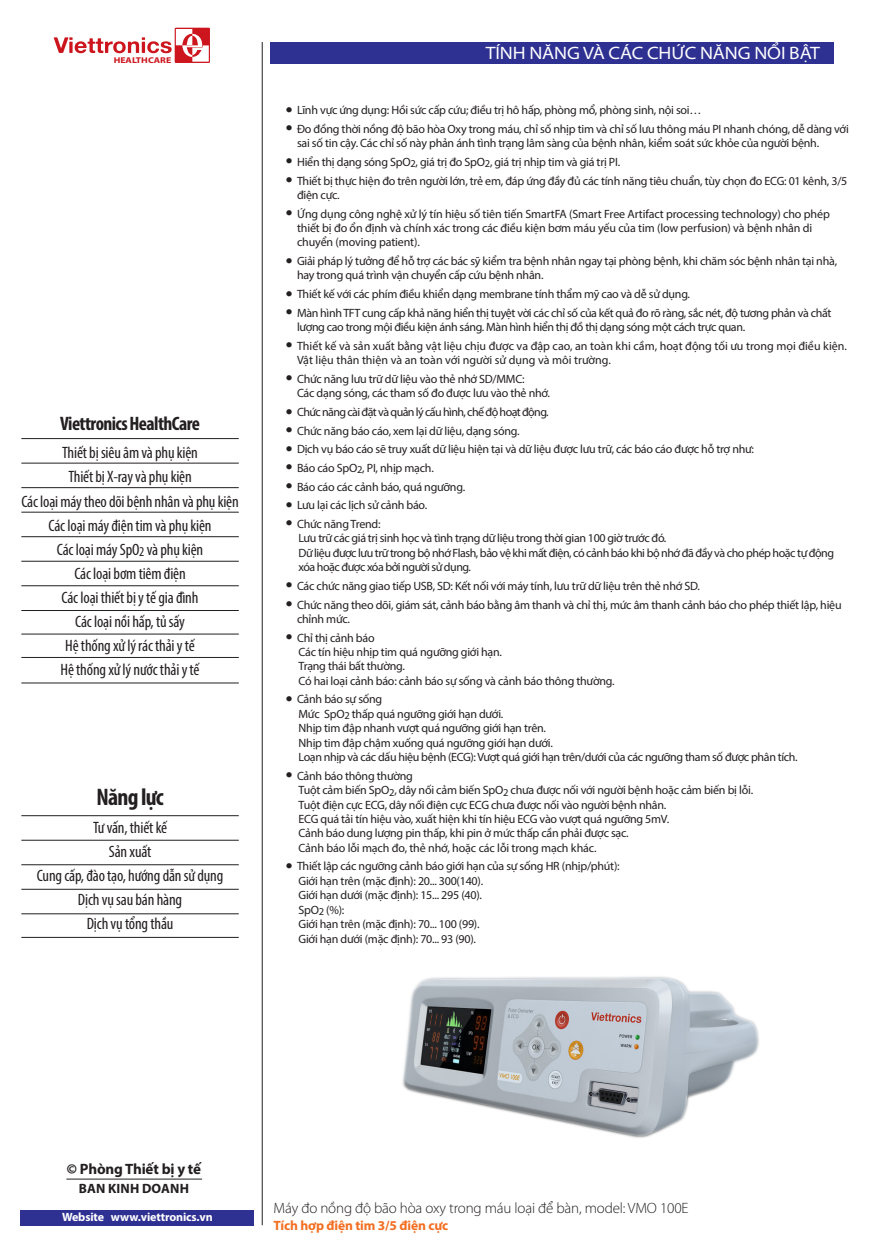
<style>
.page{position:relative;width:885px;height:1255px;background:#fff}
.page>*{position:absolute;margin:0;border:0;box-sizing:border-box;transform-origin:0 0}
.gioi_thieu{font:700 condensed 24px "Myriad Pro";letter-spacing:-.03em;color:#231f20}
.gioi_thieu-2{font:700 condensed 19.5px "Myriad Pro";letter-spacing:-.03em;color:#231f20}
.gioi_thieu-3{font:semi-expanded 18px "Myriad Pro";letter-spacing:-.005em;color:#fff}
.Noi_dung{font:condensed 16.5px "Myriad Pro";letter-spacing:-.01em;color:#231f20}
.t1{font:300 15px "Myriad Pro";letter-spacing:-.01em;color:#231f20}
.t2{font:700 15px "Myriad Pro";letter-spacing:-.01em;color:#231f20}
.t3{font:700 13.5px "Myriad Pro";letter-spacing:-.01em;color:#f36e21}
.t4{font:700 13.5px "Myriad Pro";letter-spacing:.01em;color:#231f20}
.khoi{font:12px/14.4px "Myriad Pro";letter-spacing:-.02em;color:#231f20}
.khoi-2{font:12px/14.4px "Myriad Pro";color:#231f20}
.khoi-3{font:12px/14.4px "Myriad Pro";letter-spacing:-.04em;color:#231f20}
.khoi-4{font:12px "Myriad Pro";letter-spacing:-.05em;color:#231f20}
.t5{font:700 12px "Myriad Pro";letter-spacing:-.01em;color:#fff}
.t6{font:700 8.4px "Myriad Pro";color:#cd151d;scale:1.16 1}
.s1{font-weight:900}
</style>
<div class="page">
<div style="left:271px;top:42px;width:562px;height:21px;background:#2e3092"></div>
<div style="left:21px;top:1209px;width:233px;height:16px;background:#2e3092"></div>
<div style="left:175px;top:28px;width:35px;height:35px;background:#cd151d"></div>
<svg style="left:54px;top:29px;width:155px;height:33px"></svg>
<hr style="left:66px;top:1178px;width:136px;height:1px;background:#231f20">
<img style="left:402px;top:976px;width:357px;height:162px">
<hr style="left:21px;top:438px;width:218px;height:1px;background:#231f20">
<hr style="left:21px;top:463px;width:218px;height:1px;background:#231f20">
<hr style="left:21px;top:487px;width:218px;height:1px;background:#231f20">
<hr style="left:21px;top:512px;width:218px;height:1px;background:#231f20">
<hr style="left:21px;top:536px;width:218px;height:1px;background:#231f20">
<hr style="left:21px;top:561px;width:218px;height:1px;background:#231f20">
<hr style="left:21px;top:585px;width:218px;height:1px;background:#231f20">
<hr style="left:21px;top:815px;width:218px;height:1px;background:#231f20">
<hr style="left:21px;top:840px;width:218px;height:1px;background:#231f20">
<hr style="left:21px;top:864px;width:218px;height:1px;background:#231f20">
<hr style="left:21px;top:889px;width:218px;height:1px;background:#231f20">
<hr style="left:21px;top:913px;width:218px;height:1px;background:#231f20">
<hr style="left:21px;top:610px;width:218px;height:1px;background:#231f20">
<hr style="left:21px;top:633px;width:218px;height:1px;background:#231f20">
<hr style="left:21px;top:657px;width:218px;height:1px;background:#231f20">
<hr style="left:21px;top:682px;width:218px;height:1px;background:#231f20">
<hr style="left:21px;top:937px;width:218px;height:1px;background:#231f20">
<hr style="left:262px;top:42px;width:1px;height:1183px;background:#231f20">
<p class="t6" style="left:114px;top:54px;width:51px">HEALTHCARE</p>
<p class="gioi_thieu-2" style="left:60px;top:411px;width:141px">Viettronics HealthCare</p>
<p class="Noi_dung" style="left:62px;top:443px;width:137px">Thiết bị siêu âm và phụ kiện</p>
<p class="Noi_dung" style="left:68px;top:467px;width:125px">Thiết bị X-ray và phụ kiện</p>
<p class="Noi_dung" style="left:21px;top:491px;width:219px">Các loại máy theo dõi bệnh nhân và phụ kiện</p>
<p class="Noi_dung" style="left:49px;top:515px;width:164px">Các loại máy điện tim và phụ kiện</p>
<p class="Noi_dung" style="left:57px;top:539px;width:148px">Các loại máy SpO<sub>2</sub> và phụ kiện</p>
<p class="Noi_dung" style="left:74px;top:563px;width:113px">Các loại bơm tiêm điện</p>
<p class="Noi_dung" style="left:62px;top:587px;width:138px">Các loại thiết bị y tế gia đình</p>
<p class="Noi_dung" style="left:75px;top:611px;width:111px">Các loại nồi hấp, tủ sấy</p>
<p class="Noi_dung" style="left:65px;top:635px;width:131px">Hệ thống xử lý rác thải y tế</p>
<p class="Noi_dung" style="left:61px;top:659px;width:140px">Hệ thống xử lý nước thải y tế</p>
<p class="gioi_thieu" style="left:96px;top:781px;width:69px">Năng lực</p>
<p class="Noi_dung" style="left:93px;top:817px;width:75px">Tư vấn, thiết kế</p>
<p class="Noi_dung" style="left:109px;top:841px;width:44px">Sản xuất</p>
<p class="Noi_dung" style="left:37px;top:865px;width:188px">Cung cấp, đào tạo, hướng dẫn sử dụng</p>
<p class="Noi_dung" style="left:78px;top:889px;width:106px">Dịch vụ sau bán hàng</p>
<p class="Noi_dung" style="left:87px;top:913px;width:88px">Dịch vụ tổng thầu</p>
<p class="gioi_thieu-3" style="left:485px;top:41px;width:336px">TÍNH NĂNG VÀ CÁC CHỨC NĂNG NỔI BẬT</p>
<p class="khoi" style="left:286px;top:103px;width:417px">● Lĩnh vực ứng dụng: Hồi sức cấp cứu; điều trị hô hấp, phòng mổ, phòng sinh, nội soi…</p>
<p class="khoi" style="left:297px;top:121px;width:553px;text-indent:-11px">● Đo đồng thời nồng độ bão hòa Oxy trong máu, chỉ số nhịp tim và chỉ số lưu thông máu PI nhanh chóng, dễ dàng với sai số tin cậy. Các chỉ số này phản ánh tình trạng lâm sàng của bệnh nhân, kiểm soát sức khỏe của người bệnh.</p>
<p class="khoi" style="left:286px;top:154px;width:336px">● Hiển thị dạng sóng SpO<sub>2</sub>, giá trị đo SpO<sub>2</sub>, giá trị nhịp tim và giá trị PI.</p>
<p class="khoi" style="left:297px;top:173px;width:552px;text-indent:-11px">● Thiết bị thực hiện đo trên người lớn, trẻ em, đáp ứng đầy đủ các tính năng tiêu chuẩn, tùy chọn đo ECG: 01 kênh, 3/5 điện cực.</p>
<p class="khoi" style="left:297px;top:206px;width:534px;text-indent:-11px">● Ứng dụng công nghệ xử lý tín hiệu số tiên tiến SmartFA (Smart Free Artifact processing technology) cho phép thiết bị đo ổn định và chính xác trong các điều kiện bơm máu yếu của tim (low perfusion) và bệnh nhân di chuyển (moving patient).</p>
<p class="khoi" style="left:297px;top:254px;width:541px;text-indent:-11px">● Giải pháp lý tưởng để hỗ trợ các bác sỹ kiểm tra bệnh nhân ngay tại phòng bệnh, khi chăm sóc bệnh nhân tại nhà, hay trong quá trình vận chuyển cấp cứu bệnh nhân.</p>
<p class="khoi" style="left:286px;top:287px;width:406px">● Thiết kế với các phím điều khiển dạng membrane tính thẩm mỹ cao và dễ sử dụng.</p>
<p class="khoi" style="left:297px;top:305px;width:536px;text-indent:-11px">● Màn hình TFT cung cấp khả năng hiển thị tuyệt vời các chỉ số của kết quả đo rõ ràng, sắc nét, độ tương phản và chất lượng cao trong mội điều kiện ánh sáng. Màn hình hiển thị đồ thị dạng sóng một cách trực quan.</p>
<p class="khoi-2" style="left:297px;top:338px;width:551px;text-indent:-11px">● Thiết kế và sản xuất bằng vật liệu chịu được va đập cao, an toàn khi cầm, hoạt động tối ưu trong mọi điều kiện.<br>Vật liệu thân thiện và an toàn với người sử dụng và môi trường.</p>
<p class="khoi" style="left:297px;top:371px;width:254px;text-indent:-11px">● Chức năng lưu trữ dữ liệu vào thẻ nhớ SD/MMC:<br>Các dạng sóng, các tham số đo được lưu vào thẻ nhớ.</p>
<p class="khoi-4" style="left:286px;top:404px;width:264px">● Chức năng cài đặt và quản lý cấu hình, chế độ hoạt động.</p>
<p class="khoi" style="left:286px;top:423px;width:235px">● Chức năng báo cáo, xem lại dữ liệu, dạng sóng.</p>
<p class="khoi" style="left:286px;top:442px;width:469px">● Dịch vụ báo cáo sẽ truy xuất dữ liệu hiện tại và dữ liệu được lưu trữ, các báo cáo được hỗ trợ như:</p>
<p class="khoi" style="left:286px;top:460px;width:150px">● Báo cáo SpO<sub>2</sub>, PI, nhịp mạch.</p>
<p class="khoi" style="left:286px;top:479px;width:181px">● Báo cáo các cảnh báo, quá ngưỡng.</p>
<p class="khoi" style="left:286px;top:498px;width:143px">● Lưu lại các lịch sử cả nh báo.</p>
<p class="khoi" style="left:286px;top:516px;width:96px">● Chức năng Trend:</p>
<p class="khoi" style="left:298px;top:531px;width:369px">Lưu trữ các giá trị sinh học và tình trạng dữ liệu trong thời gian 100 giờ trước đó.</p>
<p class="khoi-3" style="left:298px;top:545px;width:537px">Dữ liệu được lưu trữ trong bộ nhớ Flash, bảo vệ khi mất điện, có cảnh báo khi bộ nhớ đã đầy và cho phép hoặc tự động xóa hoặc được xóa bởi người sử dụng.</p>
<p class="khoi" style="left:286px;top:578px;width:415px">● Các chức năng giao tiếp USB, SD: Kết nối với máy tính, lưu trữ dữ liệu trên thẻ nhớ SD.</p>
<p class="khoi" style="left:297px;top:597px;width:546px;text-indent:-11px">● Chức năng theo dõi, giám sát, cảnh báo bằng âm thanh và chỉ thị, mức âm thanh cảnh báo cho phép thiết lập, hiệu chỉnh mức.</p>
<p class="khoi" style="left:286px;top:630px;width:90px">● Chỉ thị cảnh báo</p>
<p class="khoi" style="left:298px;top:644px;width:205px">Các tín hiệu nhịp tim quá ngưỡng giới hạn.</p>
<p class="khoi" style="left:298px;top:659px;width:108px">Trạng thái bất thường.</p>
<p class="khoi" style="left:298px;top:673px;width:317px">Có hai loại cảnh báo: cảnh báo sự sống và cảnh báo thông thường.</p>
<p class="khoi" style="left:286px;top:692px;width:98px">● Cảnh báo sự sống</p>
<p class="khoi" style="left:298px;top:706px;width:206px">Mức SpO<sub>2</sub> thấp quá ngưỡng giới hạn dưới.</p>
<p class="khoi" style="left:298px;top:720px;width:249px">Nhịp tim đập nhanh vượt quá ngưỡng giới hạn trên.</p>
<p class="khoi" style="left:298px;top:735px;width:256px">Nhịp tim đập chậm xuống quá ngưỡng giới hạn dưới.</p>
<p class="khoi" style="left:298px;top:749px;width:500px">Loạn nhịp và các dấu hiệu bệnh (ECG): Vượt quá giới hạn trên/dưới của các ngưỡng tham số được phân tích.</p>
<p class="khoi" style="left:286px;top:768px;width:129px">● Cảnh báo thông thường</p>
<p class="khoi" style="left:298px;top:782px;width:456px">Tuột cảm biến SpO<sub>2</sub>, dây nối cảm biến SpO<sub>2</sub> chưa được nối với người bệnh hoặc cảm biến bị lỗi.</p>
<p class="khoi" style="left:298px;top:797px;width:369px">Tuột điện cực ECG, dây nối điện cực ECG chưa được nối vào người bệnh nhân.</p>
<p class="khoi" style="left:298px;top:811px;width:372px">ECG quá tải tín hiệu vào, xuất hiện khi tín hiệu ECG vào vượt quá ngưỡng 5mV.</p>
<p class="khoi" style="left:298px;top:826px;width:331px">Cảnh báo dung lượng pin thấp, khi pin ở mức thấp cần phải được sạc.</p>
<p class="khoi" style="left:298px;top:840px;width:299px">Cảnh báo lỗi mạch đo, thẻ nhớ, hoặc các lỗi trong mạch khác.</p>
<p class="khoi" style="left:286px;top:859px;width:335px">● Thiết lập các ngưỡng cảnh báo giới hạn của sự sống HR (nhịp/phút):</p>
<p class="khoi" style="left:298px;top:873px;width:186px">Giới hạn trên (mặc định): 20... 300(140).</p>
<p class="khoi" style="left:298px;top:887px;width:185px">Giới hạn dưới (mặc định): 15... 295 (40).</p>
<p class="khoi" style="left:298px;top:902px;width:47px">SpO<sub>2</sub> (%):</p>
<p class="khoi" style="left:298px;top:916px;width:182px">Giới hạn trên (mặc định): 70... 100 (99).</p>
<p class="khoi" style="left:298px;top:931px;width:179px">Giới hạn dưới (mặc định): 70... 93 (90).</p>
<p class="t2" style="left:67px;top:1158px;width:136px"><span class="s1">©</span> Phòng Thiết bị y tế</p>
<p class="t4" style="left:79px;top:1179px;width:112px">BAN KINH DOANH</p>
<p class="t5" style="left:62px;top:1209px;width:152px">Website www.viettronics.vn</p>
<p class="t1" style="left:273px;top:1199px;width:416px">Máy đo nồng độ bão hòa oxy trong máu loại để bàn, model: VMO 100E</p>
<p class="t3" style="left:273px;top:1216px;width:176px">Tích hợp điện tim 3/5 điện cực</p>
</div>
